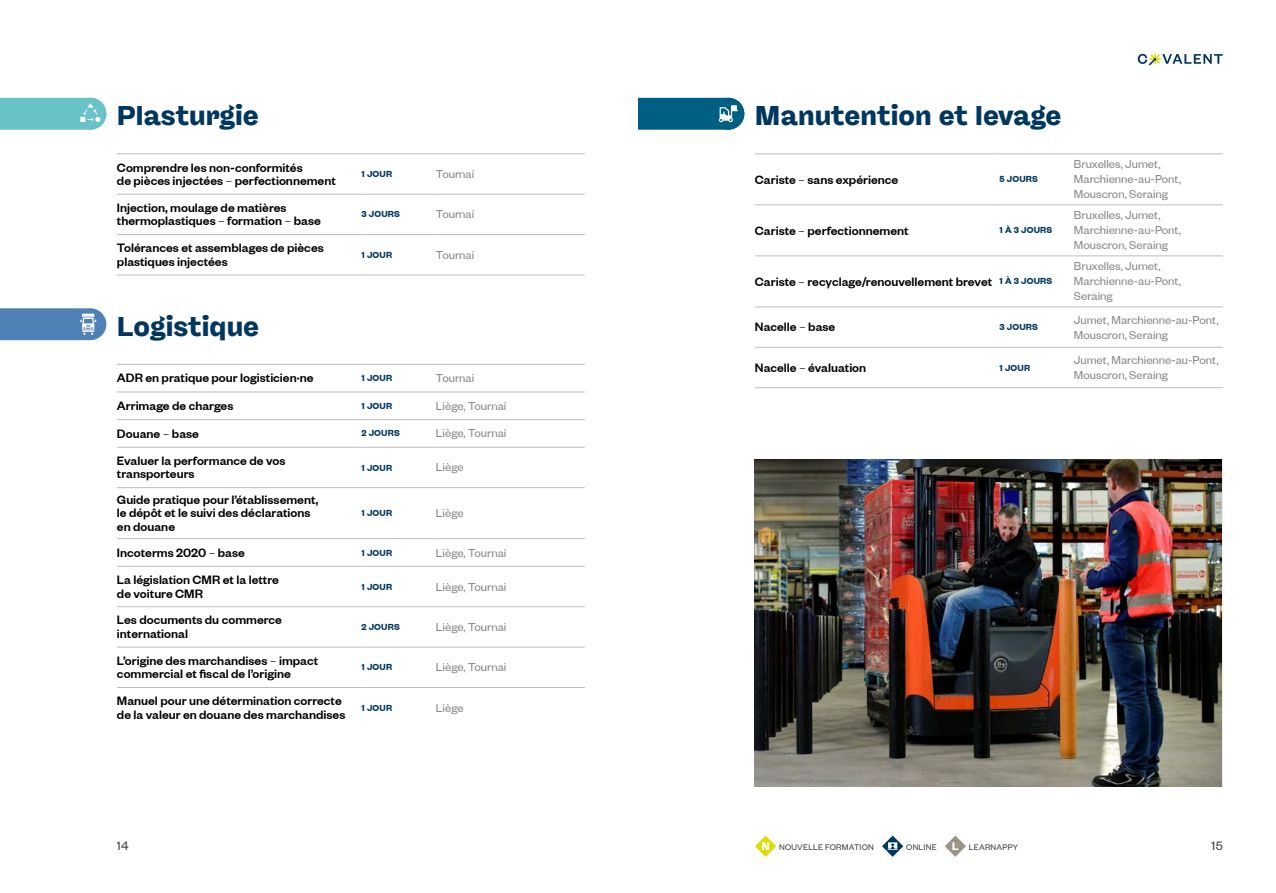
<style>
.page{position:relative;width:1276px;height:893px;background:#fff}
.page>*{position:absolute;margin:0;border:0;box-sizing:border-box;transform-origin:0 0}
.t1{font:900 27px "Covalent Geist";color:#00375f}
.t2{font:500 13.5px/13.5px "Covalent Grotesk";color:#000}
.t3{font:13.5px "Co valent Grotesk Regular";color:#3e3d40}
.t4{font:12.75px/15px "Co valent Grotesk Regular";color:#87888a}
.t5{font:9.75px "Co valent Grotesk Semibold";letter-spacing:.02em;color:#00375f}
.t6{font:9px "Co valent Grotesk Regular";letter-spacing:.025em;color:#3e3d40}
.s1{font-weight:300}
.s2{font-family:"Co valent Grotesk Semibold";font-weight:400;font-size:9.75px;color:#00375f}
</style>
<div class="page">
<svg style="left:1137px;top:54px;width:85px;height:12px"></svg>
<hr style="left:117px;top:364px;width:244px;height:1px;background:#bbbdbe">
<hr style="left:361px;top:364px;width:75px;height:1px;background:#bbbdbe">
<hr style="left:436px;top:364px;width:149px;height:1px;background:#bbbdbe">
<hr style="left:117px;top:392px;width:244px;height:1px;background:#bbbdbe">
<hr style="left:361px;top:392px;width:75px;height:1px;background:#bbbdbe">
<hr style="left:436px;top:392px;width:149px;height:1px;background:#bbbdbe">
<hr style="left:117px;top:419px;width:244px;height:1px;background:#bbbdbe">
<hr style="left:361px;top:419px;width:75px;height:1px;background:#bbbdbe">
<hr style="left:436px;top:419px;width:149px;height:1px;background:#bbbdbe">
<hr style="left:117px;top:447px;width:244px;height:1px;background:#bbbdbe">
<hr style="left:361px;top:447px;width:75px;height:1px;background:#bbbdbe">
<hr style="left:436px;top:447px;width:149px;height:1px;background:#bbbdbe">
<hr style="left:117px;top:487px;width:244px;height:1px;background:#bbbdbe">
<hr style="left:361px;top:487px;width:75px;height:1px;background:#bbbdbe">
<hr style="left:436px;top:487px;width:149px;height:1px;background:#bbbdbe">
<hr style="left:117px;top:538px;width:244px;height:1px;background:#bbbdbe">
<hr style="left:361px;top:538px;width:75px;height:1px;background:#bbbdbe">
<hr style="left:436px;top:538px;width:149px;height:1px;background:#bbbdbe">
<hr style="left:117px;top:566px;width:244px;height:1px;background:#bbbdbe">
<hr style="left:361px;top:566px;width:75px;height:1px;background:#bbbdbe">
<hr style="left:436px;top:566px;width:149px;height:1px;background:#bbbdbe">
<hr style="left:117px;top:606px;width:244px;height:1px;background:#bbbdbe">
<hr style="left:361px;top:606px;width:75px;height:1px;background:#bbbdbe">
<hr style="left:436px;top:606px;width:149px;height:1px;background:#bbbdbe">
<hr style="left:117px;top:647px;width:244px;height:1px;background:#bbbdbe">
<hr style="left:361px;top:647px;width:75px;height:1px;background:#bbbdbe">
<hr style="left:436px;top:647px;width:149px;height:1px;background:#bbbdbe">
<hr style="left:117px;top:687px;width:244px;height:1px;background:#bbbdbe">
<hr style="left:361px;top:687px;width:75px;height:1px;background:#bbbdbe">
<hr style="left:436px;top:687px;width:149px;height:1px;background:#bbbdbe">
<svg style="left:755px;top:836px;width:21px;height:21px"></svg>
<svg style="left:882px;top:836px;width:21px;height:21px"></svg>
<svg style="left:945px;top:836px;width:21px;height:21px"></svg>
<svg style="left:0;top:308px;width:106px;height:32px;background:#5d8bbd"></svg>
<hr style="left:361px;top:154px;width:75px;height:1px;background:#bbbdbe">
<hr style="left:436px;top:154px;width:149px;height:1px;background:#bbbdbe">
<hr style="left:361px;top:194px;width:75px;height:1px;background:#bbbdbe">
<hr style="left:436px;top:194px;width:149px;height:1px;background:#bbbdbe">
<hr style="left:361px;top:234px;width:75px;height:1px;background:#bbbdbe">
<hr style="left:436px;top:234px;width:149px;height:1px;background:#bbbdbe">
<hr style="left:361px;top:275px;width:75px;height:1px;background:#bbbdbe">
<hr style="left:436px;top:275px;width:149px;height:1px;background:#bbbdbe">
<hr style="left:117px;top:154px;width:244px;height:1px;background:#bbbdbe">
<hr style="left:117px;top:194px;width:244px;height:1px;background:#bbbdbe">
<hr style="left:117px;top:234px;width:244px;height:1px;background:#bbbdbe">
<hr style="left:117px;top:275px;width:244px;height:1px;background:#bbbdbe">
<svg style="left:0;top:98px;width:106px;height:32px;background:#71c5cb"></svg>
<hr style="left:755px;top:154px;width:244px;height:1px;background:#bbbdbe">
<hr style="left:999px;top:154px;width:75px;height:1px;background:#bbbdbe">
<hr style="left:1074px;top:154px;width:148px;height:1px;background:#bbbdbe">
<hr style="left:755px;top:205px;width:244px;height:1px;background:#bbbdbe">
<hr style="left:999px;top:205px;width:75px;height:1px;background:#bbbdbe">
<hr style="left:1074px;top:205px;width:148px;height:1px;background:#bbbdbe">
<hr style="left:755px;top:256px;width:244px;height:1px;background:#bbbdbe">
<hr style="left:999px;top:256px;width:75px;height:1px;background:#bbbdbe">
<hr style="left:1074px;top:256px;width:148px;height:1px;background:#bbbdbe">
<hr style="left:755px;top:307px;width:244px;height:1px;background:#bbbdbe">
<hr style="left:999px;top:307px;width:75px;height:1px;background:#bbbdbe">
<hr style="left:1074px;top:307px;width:148px;height:1px;background:#bbbdbe">
<hr style="left:755px;top:347px;width:244px;height:1px;background:#bbbdbe">
<hr style="left:999px;top:347px;width:75px;height:1px;background:#bbbdbe">
<hr style="left:1074px;top:347px;width:148px;height:1px;background:#bbbdbe">
<hr style="left:755px;top:387px;width:244px;height:1px;background:#bbbdbe">
<hr style="left:999px;top:387px;width:75px;height:1px;background:#bbbdbe">
<hr style="left:1074px;top:387px;width:148px;height:1px;background:#bbbdbe">
<svg style="left:638px;top:98px;width:106px;height:32px;background:#146b8b"></svg>
<img style="left:755px;top:459px;width:466px;height:328px">
<h1 class="t1" style="left:117px;top:99px;width:143px">Plasturgie</h1>
<p class="t2" style="left:117px;top:160px;width:220px">Comprendre les non-conformités<br>de pièces injectées <span class="s1">–</span> perfectionnement</p>
<p class="t5" style="left:361px;top:168px;width:32px">1 JOUR</p>
<p class="t4" style="left:436px;top:166px;width:40px">Tournai</p>
<p class="t2" style="left:117px;top:200px;width:205px">Injection, moulage de matières thermoplastiques <span class="s1">–</span> formation <span class="s1">–</span> base</p>
<p class="t5" style="left:361px;top:208px;width:40px">3 JOURS</p>
<p class="t4" style="left:436px;top:206px;width:40px">Tournai</p>
<p class="t2" style="left:117px;top:241px;width:208px">Tolérances et assemblages de pièces plastiques injectées</p>
<p class="t5" style="left:361px;top:249px;width:32px">1 JOUR</p>
<p class="t4" style="left:436px;top:247px;width:40px">Tournai</p>
<h1 class="t1" style="left:117px;top:309px;width:144px">Logistique</h1>
<p class="t2" style="left:117px;top:371px;width:198px">ADR en pratique pour logisticien·ne</p>
<p class="t5" style="left:361px;top:372px;width:32px">1 JOUR</p>
<p class="t4" style="left:436px;top:370px;width:40px">Tournai</p>
<p class="t2" style="left:117px;top:398px;width:118px">Arrimage de charges</p>
<p class="t5" style="left:361px;top:400px;width:32px">1 JOUR</p>
<p class="t4" style="left:436px;top:398px;width:72px">Liège, Tournai</p>
<p class="t2" style="left:117px;top:426px;width:83px">Douane <span class="s1">–</span> base</p>
<p class="t5" style="left:361px;top:427px;width:40px">2 JOURS</p>
<p class="t4" style="left:436px;top:425px;width:72px">Liège, Tournai</p>
<p class="t2" style="left:117px;top:453px;width:170px">Evaluer la performance de vos transporteurs</p>
<p class="t5" style="left:361px;top:461px;width:32px">1 JOUR</p>
<p class="t4" style="left:436px;top:459px;width:29px">Liège</p>
<p class="t2" style="left:117px;top:492px;width:203px">Guide pratique pour l’établissement, le dépôt et le suivi des déclarations en douane</p>
<p class="t5" style="left:361px;top:507px;width:32px">1 JOUR</p>
<p class="t4" style="left:436px;top:505px;width:29px">Liège</p>
<p class="t2" style="left:117px;top:545px;width:129px">Incoterms 2020 <span class="s1">–</span> base</p>
<p class="t5" style="left:361px;top:546px;width:32px">1 JOUR</p>
<p class="t4" style="left:436px;top:544px;width:72px">Liège, Tournai</p>
<p class="t2" style="left:117px;top:572px;width:163px">La législation CMR et la lettre de voiture CMR</p>
<p class="t5" style="left:361px;top:580px;width:32px">1 JOUR</p>
<p class="t4" style="left:436px;top:578px;width:72px">Liège, Tournai</p>
<p class="t2" style="left:117px;top:613px;width:166px">Les documents du commerce international</p>
<p class="t5" style="left:361px;top:621px;width:40px">2 JOURS</p>
<p class="t4" style="left:436px;top:619px;width:72px">Liège, Tournai</p>
<p class="t2" style="left:117px;top:653px;width:203px">L’origine des marchandises <span class="s1">–</span> impact commercial et fiscal de l’origine</p>
<p class="t5" style="left:361px;top:661px;width:32px">1 JOUR</p>
<p class="t4" style="left:436px;top:659px;width:72px">Liège, Tournai</p>
<p class="t2" style="left:117px;top:694px;width:230px">Manuel pour une détermination correcte de la valeur en douane des marchandises</p>
<p class="t5" style="left:361px;top:702px;width:32px">1 JOUR</p>
<p class="t4" style="left:436px;top:700px;width:29px">Liège</p>
<h1 class="t1" style="left:755px;top:99px;width:308px">Manutention et levage</h1>
<p class="t2" style="left:755px;top:172px;width:145px">Cariste <span class="s1">–</span> sans expérience</p>
<p class="t5" style="left:999px;top:173px;width:40px">5 JOURS</p>
<p class="t2" style="left:755px;top:223px;width:155px">Cariste <span class="s1">–</span> perfectionnement</p>
<p class="t5" style="left:999px;top:224px;width:54px">1 À 3 JOURS</p>
<p class="t2" style="left:755px;top:274px;width:299px">Cariste <span class="s1">–</span> recyclage/renouvellement brevet <span class="s2">1 À 3 JOURS</span></p>
<p class="t4" style="left:1074px;top:156px;width:109px">Bruxelles, Jumet,<br>Marchienne-au-Pont,<br>Mouscron, Seraing</p>
<p class="t4" style="left:1074px;top:207px;width:109px">Bruxelles, Jumet,<br>Marchienne-au-Pont,<br>Mouscron, Seraing</p>
<p class="t4" style="left:1074px;top:258px;width:109px">Bruxelles, Jumet,<br>Marchienne-au-Pont,<br>Seraing</p>
<p class="t2" style="left:755px;top:320px;width:82px">Nacelle <span class="s1">–</span> base</p>
<p class="t5" style="left:999px;top:321px;width:40px">3 JOURS</p>
<p class="t4" style="left:1074px;top:311px;width:146px">Jumet, Marchienne-au-Pont,<br>Mouscron, Seraing</p>
<p class="t2" style="left:755px;top:360px;width:113px">Nacelle <span class="s1">–</span> évaluation</p>
<p class="t5" style="left:999px;top:361px;width:32px">1 JOUR</p>
<p class="t4" style="left:1074px;top:352px;width:146px">Jumet, Marchienne-au-Pont,<br>Mouscron, Seraing</p>
<p class="t3" style="left:117px;top:838px;width:13px">14</p>
<p class="t6" style="left:779px;top:842px;width:96px">NOUVELLE FORMATION</p>
<p class="t6" style="left:906px;top:842px;width:32px">ONLINE</p>
<p class="t6" style="left:969px;top:842px;width:51px">LEARNAPPY</p>
<p class="t3" style="left:1211px;top:838px;width:13px">15</p>
</div>
